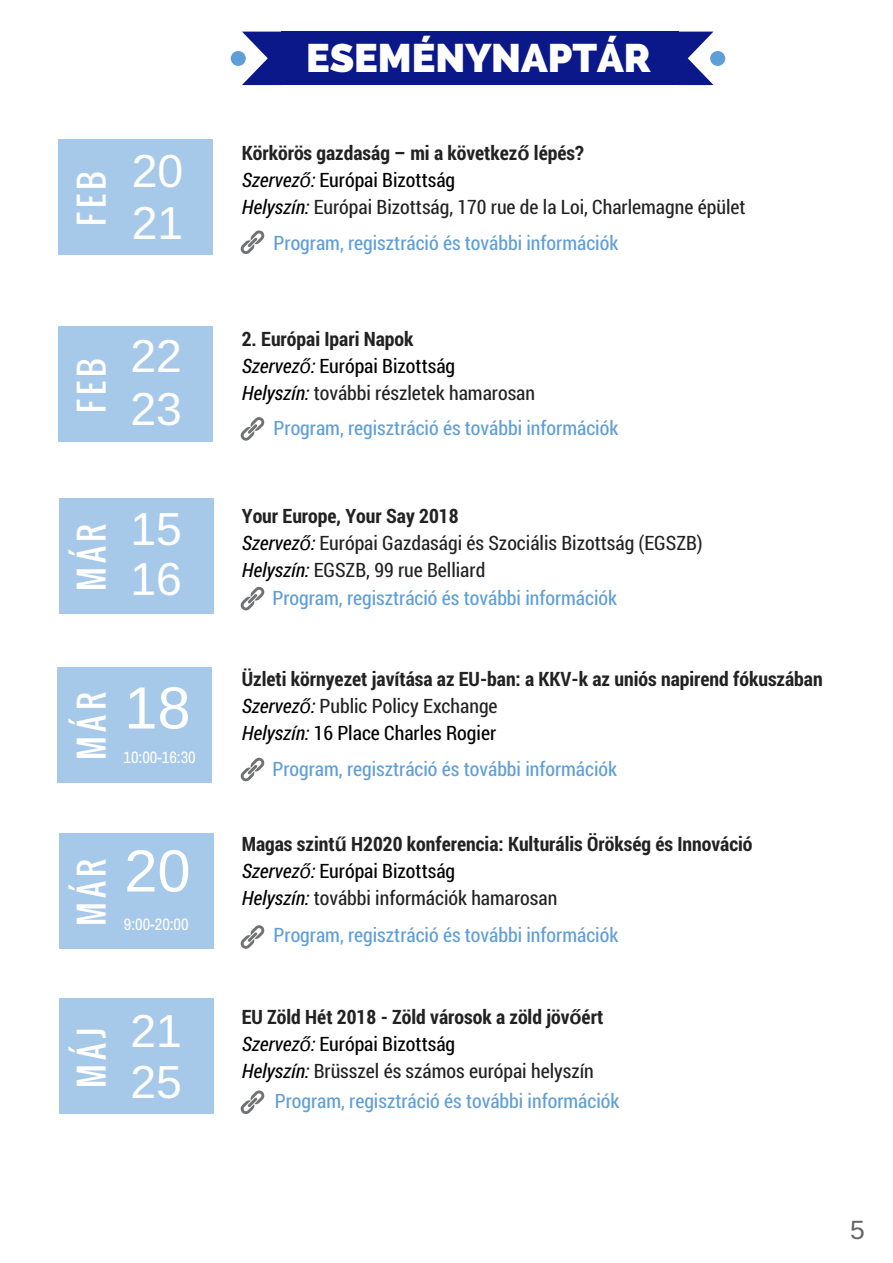
<style>
.page{position:relative;width:893px;height:1263px;background:#fff}
.page>*{position:absolute;margin:0;border:0;box-sizing:border-box;transform-origin:0 0}
.t1{font:59.55px "Arimo";color:#fff}
.t2{font:46.35px/52.8px "Arimo";color:#fff}
.t3{font:800 39.6px "Raleway";color:#fff}
.t4{font:33px "Oswald";letter-spacing:.13em;color:#fff}
.t5{font:26.4px "Arimo";color:#666}
.t6{font:700 19.8px/27px "Roboto Condensed";color:#222}
.t7{font:19.8px/27px "Roboto Condensed";color:#222}
.t8{font:19.8px "Roboto Condensed";color:#5f9ed7}
.t9{font:16.5px "Archivo Narrow";color:#fff}
.s1{font-weight:700}
.s2{font-family:"Liberation Sans";font-weight:700}
.s3{font-style:italic;color:#000}
.s4{font-family:"Liberation Sans";font-style:italic;color:#000}
.s5{color:#000}
.s6{font-weight:400;font-style:italic;color:#000}
.s7{font-family:"Liberation Sans";font-weight:400;font-style:italic;color:#000}
.s8{font-weight:400}
.s9{font-weight:400;color:#000}
.s10{font-family:"Liberation Sans"}
</style>
<div class="page">
<div style="left:58px;top:139px;width:154px;height:116px;background:#a7c9e9"></div>
<div style="left:281px;top:32px;width:398px;height:53px;background:#0b1889"></div>
<svg style="left:679px;top:32px;width:46px;height:53px"></svg>
<svg style="left:231px;top:32px;width:50px;height:53px"></svg>
<svg style="left:241px;top:230px;width:23px;height:24px"></svg>
<div style="left:58px;top:326px;width:154px;height:116px;background:#a7c9e9"></div>
<svg style="left:241px;top:417px;width:23px;height:24px"></svg>
<div style="left:60px;top:498px;width:154px;height:116px;background:#a7c9e9"></div>
<svg style="left:241px;top:587px;width:23px;height:23px"></svg>
<div style="left:57px;top:667px;width:154px;height:115px;background:#a7c9e9"></div>
<div style="left:60px;top:998px;width:154px;height:116px;background:#a7c9e9"></div>
<div style="left:60px;top:833px;width:154px;height:116px;background:#a7c9e9"></div>
<svg style="left:241px;top:758px;width:23px;height:23px"></svg>
<svg style="left:241px;top:925px;width:23px;height:24px"></svg>
<svg style="left:241px;top:1090px;width:23px;height:24px"></svg>
<h3 class="t4" style="left:66px;top:226px;width:56px;rotate:-90deg">FEB</h3>
<h2 class="t2" style="left:132px;top:144px;width:53px">20<br>21</h2>
<h3 class="t4" style="left:66px;top:412px;width:56px;rotate:-90deg">FEB</h3>
<h2 class="t2" style="left:131px;top:330px;width:53px">22</h2>
<h2 class="t2" style="left:131px;top:382px;width:53px">23</h2>
<h3 class="t4" style="left:66px;top:591px;width:69px;rotate:-90deg">MÁR</h3>
<h2 class="t2" style="left:131px;top:504px;width:53px;line-height:49.5px">15<br>16</h2>
<h3 class="t4" style="left:66px;top:760px;width:69px;rotate:-90deg">MÁR</h3>
<h1 class="t1" style="left:124px;top:674px;width:68px">18</h1>
<p class="t9" style="left:124px;top:748px;width:74px">10:00-16:30</p>
<h3 class="t4" style="left:66px;top:926px;width:69px;rotate:-90deg">MÁR</h3>
<h1 class="t1" style="left:124px;top:837px;width:68px">20</h1>
<p class="t9" style="left:124px;top:914px;width:66px">9:00-20:00</p>
<h3 class="t4" style="left:66px;top:1087px;width:61px;rotate:-90deg">MÁJ</h3>
<h2 class="t2" style="left:131px;top:1005px;width:53px;line-height:51.8px">21<br>25</h2>
<h3 class="t3" style="left:306px;top:35px;width:346px">ESEMÉNYNAPTÁR</h3>
<p class="t7" style="left:242px;top:138px;width:505px"><span class="s1">Körkörös gazdaság – mi a következ</span><span class="s2">ő</span> <span class="s1">lépés?<br></span><span class="s3">Szervez</span><span class="s4">ő</span><span class="s3">:</span> <span class="s5">Európai Bizottság<br></span><span class="s3">Helyszín:</span> Európai Bizottság, 170 rue de la Loi, Charlemagne épület</p>
<p class="t8" style="left:273px;top:229px;width:346px">Program, regisztráció és további információk</p>
<p class="t7" style="left:242px;top:325px;width:295px"><span class="s1">2. Európai Ipari Napok<br></span><span class="s3">Szervez</span><span class="s4">ő</span><span class="s3">:</span> <span class="s5">Európai Bizottság<br></span><span class="s3">Helyszín:</span> további részletek hamarosan</p>
<p class="t8" style="left:273px;top:414px;width:346px">Program, regisztráció és további információk</p>
<p class="t7" style="left:242px;top:501px;width:462px"><span class="s1">Your Europe, Your Say 2018<br></span><span class="s3">Szervez</span><span class="s4">ő</span><span class="s3">:</span> Európai Gazdasági és Szociális Bizottság (EGSZB)<br><span class="s3">Helyszín:</span> EGSZB, 99 rue Belliard</p>
<p class="t8" style="left:272px;top:584px;width:346px">Program, regisztráció és további információk</p>
<p class="t6" style="left:242px;top:664px;width:582px">Üzleti környezet javítása az EU-ban: a KKV-k az uniós napirend fókuszában<br><span class="s6">Szervez</span><span class="s7">ő</span><span class="s6">:</span> <span class="s8">Public Policy Exchange<br></span><span class="s6">Helyszín:</span> <span class="s9">16 Place Charles Rogier</span></p>
<p class="t8" style="left:272px;top:755px;width:346px">Program, regisztráció és további információk</p>
<p class="t6" style="left:242px;top:830px;width:512px">Magas szint<span class="s10">ű</span> H2020 konferencia: Kulturális Örökség és Innováció<br><span class="s6">Szervez</span><span class="s7">ő</span><span class="s6">:</span> <span class="s9">Európai Bizottság<br></span><span class="s6">Helyszín:</span> <span class="s8">további információk hamarosan</span></p>
<p class="t8" style="left:273px;top:921px;width:346px">Program, regisztráció és további információk</p>
<p class="t6" style="left:242px;top:1003px;width:363px">EU Zöld Hét 2018 - Zöld városok a zöld jöv<span class="s10">ő</span>ért<br><span class="s6">Szervez</span><span class="s7">ő</span><span class="s6">:</span> <span class="s9">Európai Bizottság<br></span><span class="s6">Helyszín:</span> <span class="s8">Brüsszel és számos európai helyszín</span></p>
<p class="t8" style="left:275px;top:1088px;width:346px">Program, regisztráció és további információk</p>
<h3 class="t5" style="left:850px;top:1215px;width:16px">5</h3>
</div>
